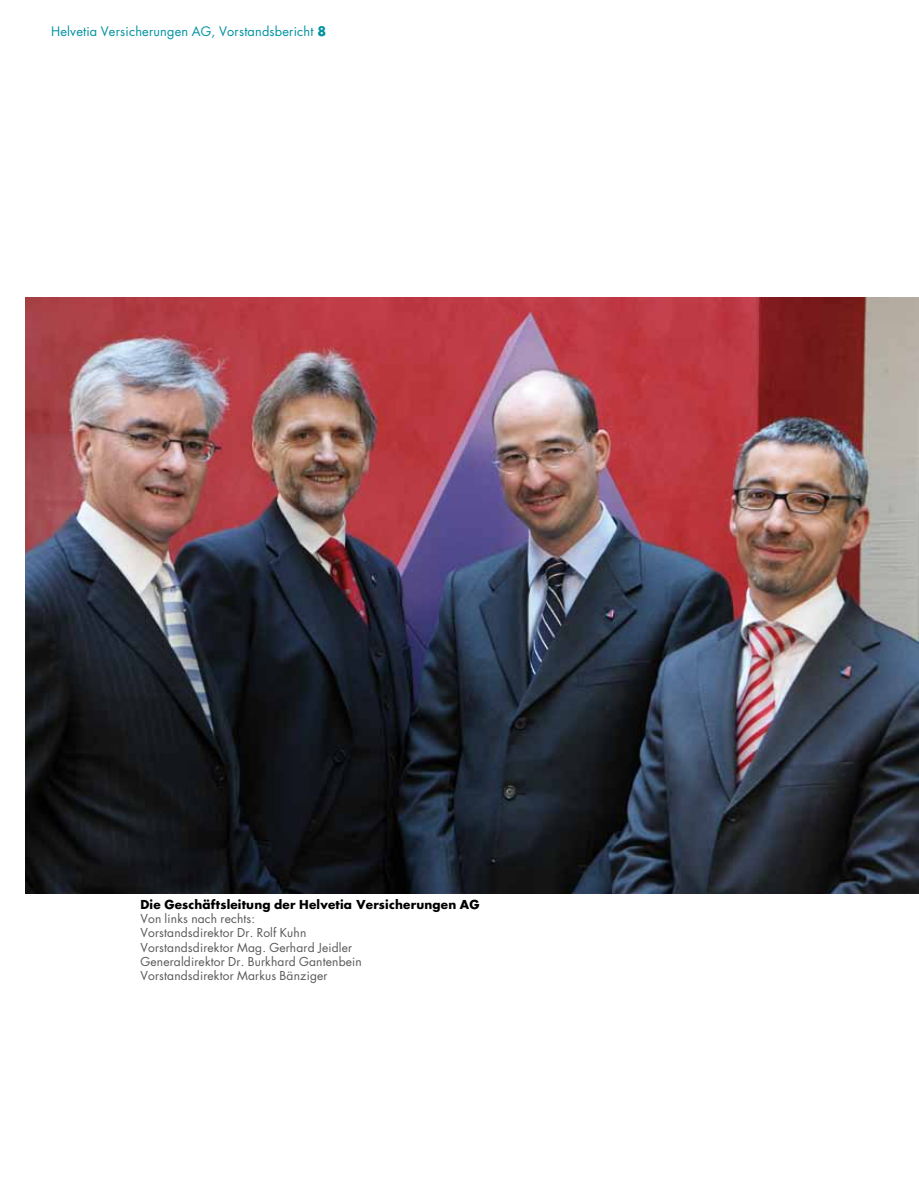
<style>
.page{position:relative;width:919px;height:1191px;background:#fff}
.page>*{position:absolute;margin:0;border:0;box-sizing:border-box;transform-origin:0 0}
.t1{font:12.75px "Futura LT";letter-spacing:.015em;color:#0092a1}
.t2{font:12px/14.2px "Futura LT";letter-spacing:.015em;color:#58585a}
.t3{font:700 12px "Futura LT";letter-spacing:.015em;color:#000}
.s1{font-weight:700}
</style>
<div class="page">
<img style="left:26px;top:298px;width:892px;height:595px">
<p class="t1" style="left:51px;top:23px;width:276px">Helvetia Versicherungen AG, Vorstandsbericht <span class="s1">8</span></p>
<p class="t3" style="left:140px;top:896px;width:341px">Die Geschäftsleitung der Helvetia Versicherungen AG</p>
<p class="t2" style="left:140px;top:911px;width:223px">Von links nach rechts:<br>Vorstandsdirektor Dr. Rolf Kuhn Vorstandsdirektor Mag. Gerhard Jeidler Generaldirektor Dr. Burkhard Gantenbein Vorstandsdirektor Markus Bänziger</p>
</div>
